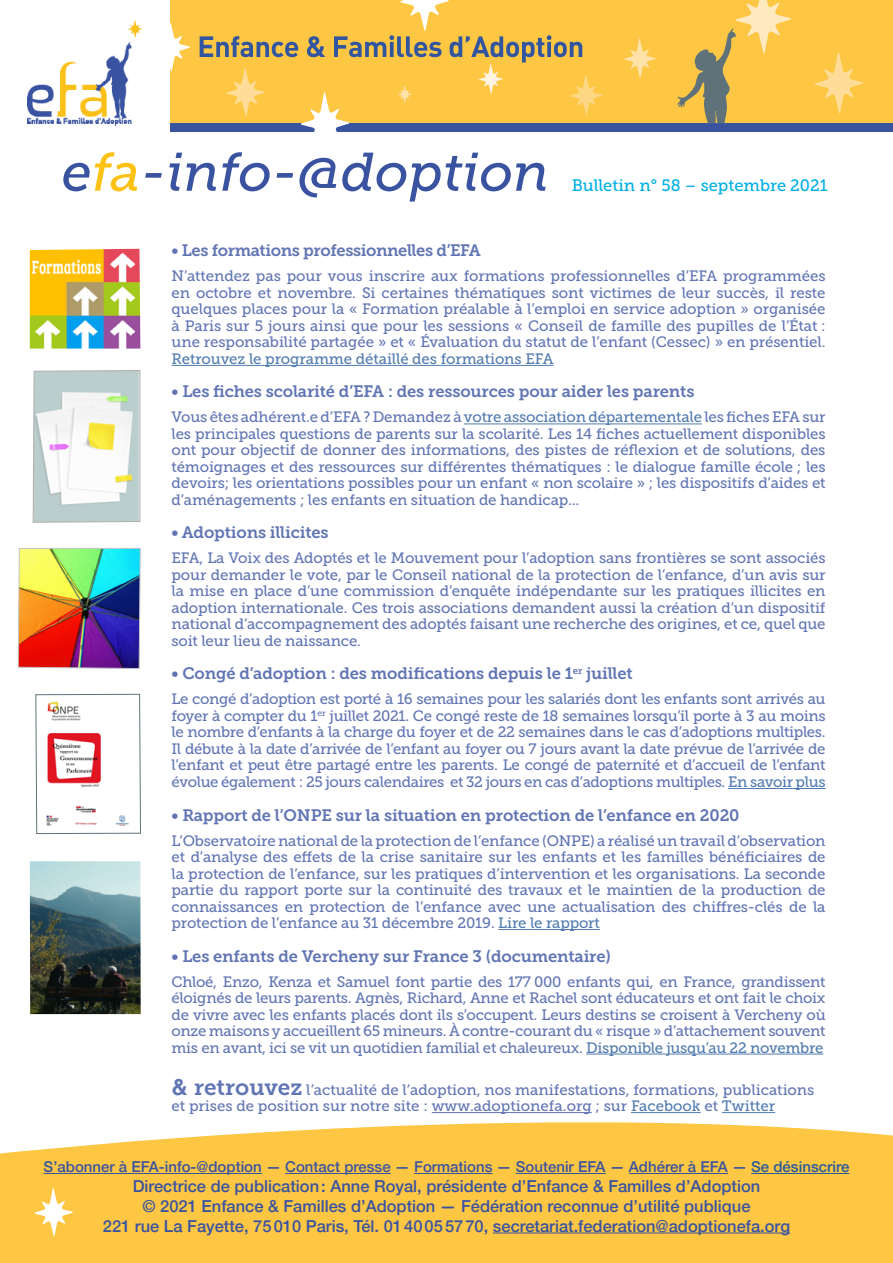
<style>
.page{position:relative;width:893px;height:1263px;background:#fff}
.page>*{position:absolute;margin:0;border:0;box-sizing:border-box;transform-origin:0 0}
.t1{font:italic 54px "Museo Slab 500";letter-spacing:-.005em;color:#3a53a1}
.t2{font:16.5px "Museo Slab 700";letter-spacing:-.01em;color:#3a53a1}
.t3{font:500 16.5px/19.8px "Helvetica Neue";color:#3a53a1;text-align:center}
.t4{font:16.5px "Museo Slab 500";color:#00afe6}
.t5{font:15px/16.5px "Museo Slab 500";letter-spacing:-.01em;color:#3a53a1;text-align:justify}
.t6{font:500 15px "Helvetica Neue";color:#3a53a1}
.t7{font:15px "Museo Slab 500";letter-spacing:-.005em;color:#275b9b}
.s1{color:#fdc214}
.s2{color:#275b9b}
.s3{font-family:"Helvetica";font-weight:700;font-size:22.5px}
.s4{font-family:"Museo Slab 700";font-size:22.5px}
</style>
<div class="page">
<div style="left:170px;top:0;width:723px;height:123px;background:#fdc643"></div>
<div style="left:170px;top:123px;width:723px;height:9px;background:#3a53a1"></div>
<img style="left:28px;top:20px;width:114px;height:105px">
<svg style="left:0;top:1112px;width:893px;height:151px;background:#fccd5a"></svg>
<hr style="left:44px;top:1173px;width:218px;height:1px;background:#3a53a1">
<hr style="left:285px;top:1173px;width:106px;height:1px;background:#3a53a1">
<hr style="left:414px;top:1173px;width:78px;height:1px;background:#3a53a1">
<hr style="left:516px;top:1173px;width:90px;height:1px;background:#3a53a1">
<hr style="left:629px;top:1173px;width:99px;height:1px;background:#3a53a1">
<hr style="left:751px;top:1173px;width:98px;height:1px;background:#275b9b">
<hr style="left:493px;top:1232px;width:297px;height:1px;background:#3a53a1">
<hr style="left:172px;top:365px;width:381px;height:1px;background:#275b9b">
<hr style="left:464px;top:423px;width:238px;height:1px;background:#275b9b">
<hr style="left:728px;top:788px;width:98px;height:1px;background:#275b9b">
<hr style="left:498px;top:929px;width:102px;height:1px;background:#275b9b">
<hr style="left:586px;top:1054px;width:237px;height:1px;background:#275b9b">
<hr style="left:432px;top:1112px;width:160px;height:1px;background:#3a53a1">
<hr style="left:631px;top:1112px;width:70px;height:1px;background:#275b9b">
<hr style="left:722px;top:1112px;width:53px;height:1px;background:#275b9b">
<img style="left:18px;top:548px;width:123px;height:121px">
<svg style="left:32px;top:370px;width:109px;height:153px"></svg>
<img style="left:30px;top:861px;width:111px;height:153px">
<svg style="left:35px;top:694px;width:106px;height:140px"></svg>
<svg style="left:815px;top:52px;width:48px;height:62px"></svg>
<svg style="left:170px;top:22px;width:20px;height:50px"></svg>
<svg style="left:624px;top:38px;width:32px;height:40px"></svg>
<svg style="left:200px;top:0;width:403px;height:132px"></svg>
<svg style="left:677px;top:0;width:114px;height:123px"></svg>
<svg style="left:34px;top:1187px;width:39px;height:50px"></svg>
<img style="left:30px;top:249px;width:110px;height:100px">
<h1 class="t1" style="left:62px;top:142px;width:489px">e<span class="s1">fa</span>-info-@doption</h1>
<p class="t4" style="left:572px;top:176px;width:258px">Bulletin n° 58 – septembre 2021</p>
<p class="t2" style="left:172px;top:241px;width:311px">• Les formations professionnelles d’EFA</p>
<p class="t5" style="left:172px;top:268px;width:656px">N’attendez pas pour vous inscrire aux formations professionnelles d’EFA programmées en octobre et novembre. Si certaines thématiques sont victimes de leur succès, il reste quelques places pour la « Formation préalable à l’emploi en service adoption » organisée à Paris sur 5 jours ainsi que pour les sessions « Conseil de famille des pupilles de l’État : une responsabilité partagée » et « Évaluation du statut de l’enfant (Cessec) » en présentiel.</p>
<p class="t7" style="left:172px;top:350px;width:383px">Retrouvez le programme détaillé des formations EFA</p>
<p class="t2" style="left:172px;top:382px;width:524px">• Les fiches scolarité d’EFA : des ressources pour aider les parents</p>
<p class="t5" style="left:172px;top:409px;width:656px">Vous êtes adhérent.e d’EFA ? Demandez à <span class="s2">votre association départementale</span> les fiches EFA sur les principales questions de parents sur la scolarité. Les 14 fiches actuellement disponibles ont pour objectif de donner des informations, des pistes de réflexion et de solutions, des témoignages et des ressources sur différentes thématiques : le dialogue famille école ; les devoirs; les orientations possibles pour un enfant « non scolaire » ; les dispositifs d’aides et d’aménagements ; les enfants en situation de handicap...</p>
<p class="t2" style="left:172px;top:523px;width:159px">• Adoptions illicites</p>
<p class="t5" style="left:172px;top:550px;width:656px">EFA, La Voix des Adoptés et le Mouvement pour l’adoption sans frontières se sont associés pour demander le vote, par le Conseil national de la protection de l’enfance, d’un avis sur la mise en place d’une commission d’enquête indépendante sur les pratiques illicites en adoption internationale. Ces trois associations demandent aussi la création d’un dispositif national d’accompagnement des adoptés faisant une recherche des origines, et ce, quel que soit leur lieu de naissance.</p>
<p class="t2" style="left:172px;top:664px;width:463px">• Congé d’adoption : des modifications depuis le 1<sup>er</sup> juillet</p>
<p class="t5" style="left:172px;top:691px;width:655px">Le congé d’adoption est porté à 16 semaines pour les salariés dont les enfants sont arrivés au foyer à compter du 1<sup>er</sup> juillet 2021. Ce congé reste de 18 semaines lorsqu’il porte à 3 au moins le nombre d’enfants à la charge du foyer et de 22 semaines dans le cas d’adoptions multiples.<br>Il débute à la date d’arrivée de l’enfant au foyer ou 7 jours avant la date prévue de l’arrivée de l’enfant et peut être partagé entre les parents. Le congé de paternité et d’accueil de l’enfant évolue également : 25 jours calendaires et 32 jours en cas d’adoptions multiples. <span class="s2">En savoir plus</span></p>
<p class="t2" style="left:172px;top:805px;width:570px">• Rapport de l’ONPE sur la situation en protection de l’enfance en 2020</p>
<p class="t5" style="left:172px;top:832px;width:656px">L’Observatoire national de la protection de l’enfance (ONPE) a réalisé un travail d’observation et d’analyse des effets de la crise sanitaire sur les enfants et les familles bénéficiaires de la protection de l’enfance, sur les pratiques d’intervention et les organisations. La seconde partie du rapport porte sur la continuité des travaux et le maintien de la production de connaissances en protection de l’enfance avec une actualisation des chiffres-clés de la protection de l’enfance au 31 décembre 2019. <span class="s2">Lire le rapport</span></p>
<p class="t2" style="left:172px;top:946px;width:441px">• Les enfants de Vercheny sur France 3 (documentaire)</p>
<p class="t5" style="left:172px;top:973px;width:656px">Chloé, Enzo, Kenza et Samuel font partie des 177 000 enfants qui, en France, grandissent éloignés de leurs parents. Agnès, Richard, Anne et Rachel sont éducateurs et ont fait le choix de vivre avec les enfants placés dont ils s’occupent. Leurs destins se croisent à Vercheny où onze maisons y accueillent 65 mineurs. À contre-courant du « risque » d’attachement souvent mis en avant, ici se vit un quotidien familial et chaleureux. <span class="s2">Disponible jusqu’au 22 novembre</span></p>
<p class="t5" style="left:172px;top:1081px;width:644px"><span class="s3">&amp;</span> <span class="s4">retrouvez</span> l’actualité de l’adoption, nos manifestations, formations, publications et prises de position sur notre site : www.adoptionefa.org ; sur <span class="s2">Facebook</span> et <span class="s2">Twitter</span></p>
<p class="t6" style="left:44px;top:1155px;width:807px">S’abonner à EFA-info-@doption — Contact presse — Formations — Soutenir EFA — Adhérer à EFA — <span class="s2">Se désinscrire</span></p>
<p class="t3" style="left:103px;top:1175px;width:689px">Directrice de publication: Anne Royal, présidente d’Enfance &amp; Familles d’Adoption<br>© 2021 Enfance &amp; Familles d’Adoption — Fédération reconnue d’utilité publique<br>221 rue La Fayette, 75010 Paris, Tél. 0140055770, secretariat.federation@adoptionefa.org</p>
</div>
